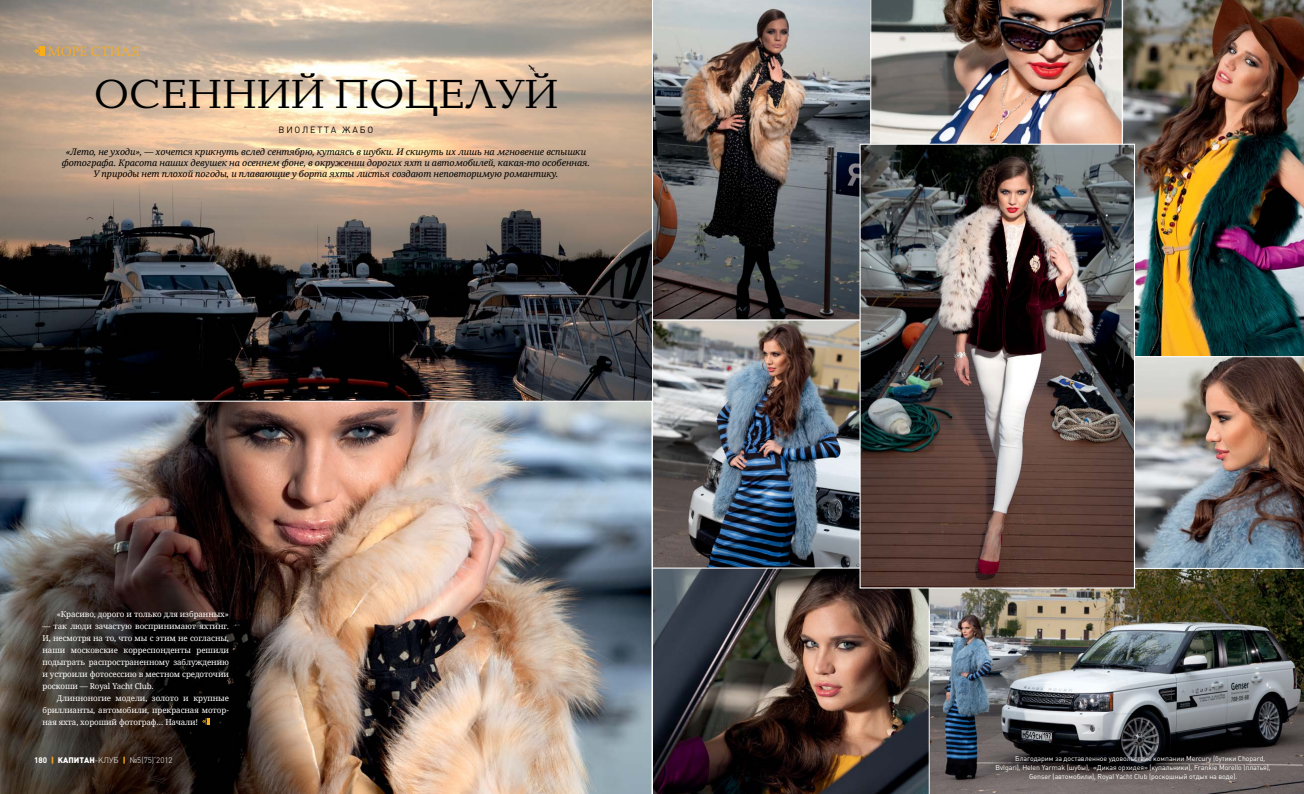
<style>
.page{position:relative;width:1304px;height:794px;background:#fff}
.page>*{position:absolute;margin:0;border:0;box-sizing:border-box;transform-origin:0 0}
.t1{font:42px "Baltica C";color:#000}
.t2{font:300 14px "Warnock Pro";color:#fbad19}
.t3{font:italic 9px/11px "Droid Serif";letter-spacing:-.01em;color:#000;text-align:center}
.t4{font:9px "Plumb";letter-spacing:.2em;color:#000}
.t5{font:8px/12px "Droid Serif";letter-spacing:-.01em;color:#fff;text-align:justify}
.t6{font:300 8px "Plumb";color:#fff}
.t7{font:7px "Plumb";letter-spacing:-.01em;color:#fff}
.s1{font-weight:700}
.s2{font-weight:900;color:#fbad19}
.s3{font-family:"Plumb Soft";font-weight:900}
</style>
<div class="page">
<img style="left:0;top:402px;width:652px;height:392px">
<svg style="left:0;top:0;width:652px;height:402px;background:#817468"></svg>
<img style="left:654px;top:321px;width:206px;height:246px">
<img style="left:653px;top:0;width:217px;height:319px">
<img style="left:870px;top:0;width:252px;height:144px">
<img style="left:1122px;top:0;width:182px;height:356px">
<img style="left:930px;top:569px;width:374px;height:225px">
<img style="left:653px;top:567px;width:277px;height:227px">
<img style="left:1135px;top:356px;width:169px;height:213px">
<img style="left:862px;top:146px;width:271px;height:440px">
<div style="left:860px;top:144px;width:275px;height:444px;border:1px solid #fff"></div>
<svg style="left:34px;top:46px;width:11px;height:10px"></svg>
<svg style="left:202px;top:718px;width:8px;height:7px"></svg>
<h2 class="t2" style="left:48px;top:43px;width:94px">МОРЕ СТИЛЯ</h2>
<h1 class="t1" style="left:94px;top:72px;width:466px">ОСЕННИЙ ПОЦЕЛУЙ</h1>
<p class="t4" style="left:279px;top:125px;width:96px">ВИOЛЕТТА ЖАБО</p>
<p class="t3" style="left:62px;top:146px;width:530px">«Лето, не уходи», — хочется крикнуть вслед сентябрю, кутаясь в шубки. И скинуть их лишь на мгновение вспышки фотографа. Красота наших девушек на осеннем фоне, в окружении дорогих яхт и автомобилей, какая-то особенная.<br>У природы нет плохой погоды, и плавающие у борта яхты листья создают неповторимую романтику.</p>
<p class="t5" style="left:57px;top:608px;width:174px">«Красиво, дорого и только для избранных»</p>
<p class="t5" style="left:43px;top:620px;width:188px">— так люди зачастую воспринимают яхтинг.<br>И, несмотря на то, что мы с этим не согласны, наши московские корреспонденты решили подыграть распространенному заблуждению и устроили фотосессию в местном средоточии роскоши — Royal Yacht Club.</p>
<p class="t5" style="left:43px;top:692px;width:188px;text-indent:14px">Длинноногие модели, золото и крупные бриллианты, автомобили, прекрасная мотор&shy;ная яхта, хороший фотограф… Начали!</p>
<p class="t6" style="left:34px;top:756px;width:140px"><span class="s1">180</span> <span class="s2">|</span> <span class="s3">КАПИТАН</span>-КЛУБ <span class="s2">|</span> №5(75)’2012</p>
<p class="t7" style="left:1015px;top:754px;width:252px">Благодарим за доставленное удовольствие компании Mercury (бутики Chopard,</p>
<p class="t7" style="left:996px;top:763px;width:277px">Bvlgari), Helen Yarmak (шубы), «Дикая орхидея» (купальники), Frankie Morello (платья),</p>
<p class="t7" style="left:1029px;top:772px;width:210px">Genser (автомобили), Royal Yacht Club (роскошный отдых на воде).</p>
</div>
